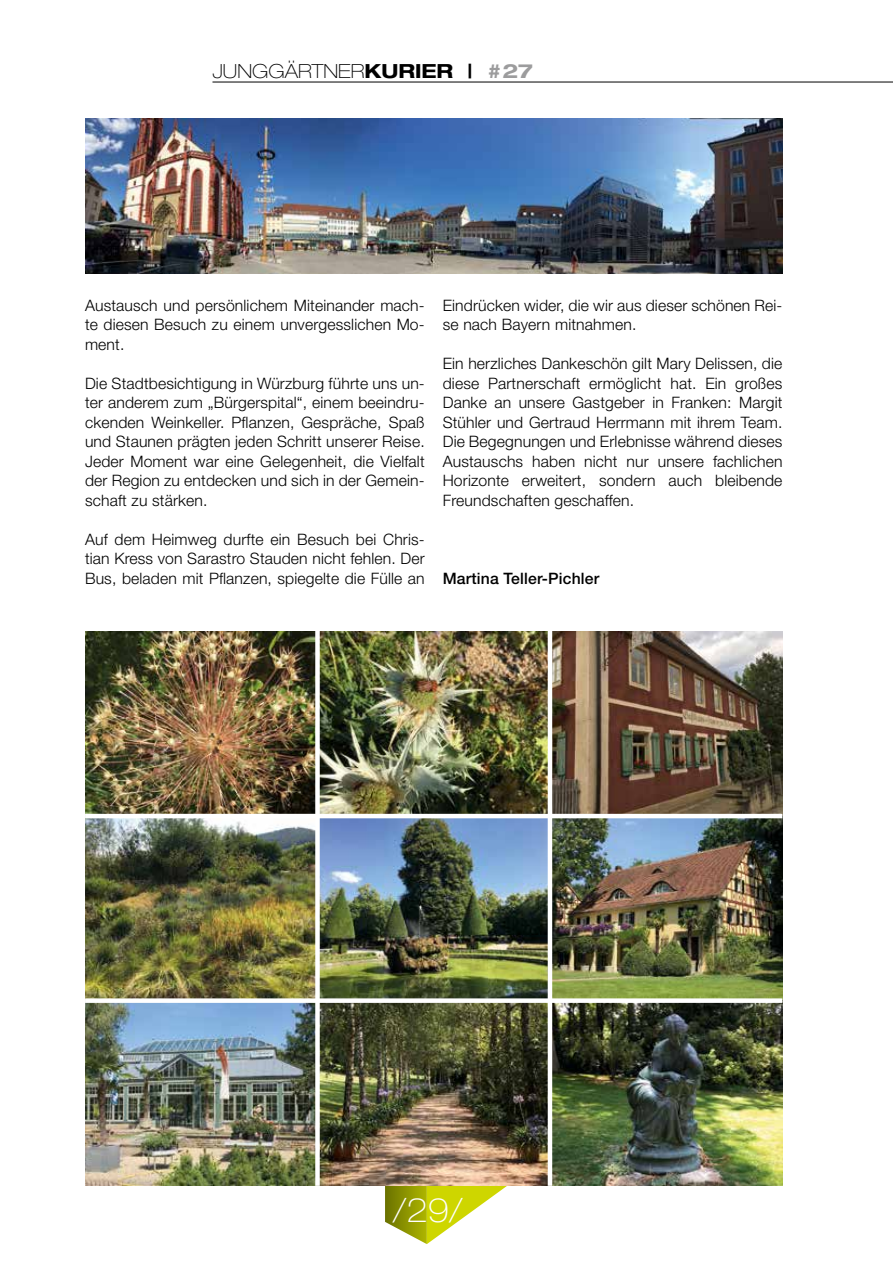
<style>
.page{position:relative;width:893px;height:1263px;background:#fff}
.page>*{position:absolute;margin:0;border:0;box-sizing:border-box;transform-origin:0 0}
.t1{font:100 expanded 33px "Helvetica Neue LT Pro";color:#fff}
.t2{font:100 expanded 19.5px "Helvetica Neue LT Pro";color:#000}
.t3{font:300 15.75px/19.5px "Helvetica Neue LT Pro";letter-spacing:.01em;color:#000;text-align:justify}
.t4{font:500 15.75px "Helvetica Neue LT Pro";letter-spacing:.01em;color:#000}
.s1{font-weight:700}
.s2{font-weight:700;color:#9c9c9d}
</style>
<div class="page">
<svg style="left:385px;top:1185px;width:123px;height:59px"></svg>
<hr style="left:212px;top:82px;width:681px;height:1px;background:#000">
<img style="left:85px;top:631px;width:697px;height:554px">
<img style="left:85px;top:119px;width:697px;height:155px">
<hr style="left:85px;top:814px;width:697px;height:4px;background:#fff">
<div style="left:85px;top:998px;width:697px;height:5px;background:#fff"></div>
<div style="left:315px;top:631px;width:5px;height:555px;background:#fff"></div>
<hr style="left:548px;top:631px;width:4px;height:555px;background:#fff">
<p class="t2" style="left:212px;top:59px;width:322px">JUNGGÄRTNER<span class="s1">KURIER |</span> <span class="s2">#27</span></p>
<p class="t3" style="left:85px;top:295px;width:341px">Austausch und persönlichem Miteinander mach&shy;te diesen Besuch zu einem unvergesslichen Mo&shy;ment.</p>
<p class="t3" style="left:85px;top:373px;width:341px">Die Stadtbesichtigung in Würzburg führte uns un&shy;ter anderem zum „Bürgerspital“, einem beeindru&shy;ckenden Weinkeller. Pflanzen, Gespräche, Spaß und Staunen prägten jeden Schritt unserer Reise.<br>Jeder Moment war eine Gelegenheit, die Vielfalt der Region zu entdecken und sich in der Gemein&shy;schaft zu stärken.</p>
<p class="t3" style="left:85px;top:529px;width:341px">Auf dem Heimweg durfte ein Besuch bei Chris&shy;tian Kress von Sarastro Stauden nicht fehlen. Der Bus, beladen mit Pflanzen, spiegelte die Fülle an</p>
<p class="t3" style="left:443px;top:295px;width:341px">Eindrücken wider, die wir aus dieser schönen Rei&shy;se nach Bayern mitnahmen.</p>
<p class="t3" style="left:443px;top:354px;width:341px">Ein herzliches Dankeschön gilt Mary Delissen, die diese Partnerschaft ermöglicht hat. Ein großes Danke an unsere Gastgeber in Franken: Margit Stühler und Gertraud Herrmann mit ihrem Team.<br>Die Begegnungen und Erlebnisse während dieses Austauschs haben nicht nur unsere fachlichen Horizonte erweitert, sondern auch bleibende Freundschaften geschaffen.</p>
<p class="t4" style="left:443px;top:569px;width:158px">Martina Teller-Pichler</p>
<h1 class="t1" style="left:393px;top:1190px;width:71px">/29/</h1>
</div>
